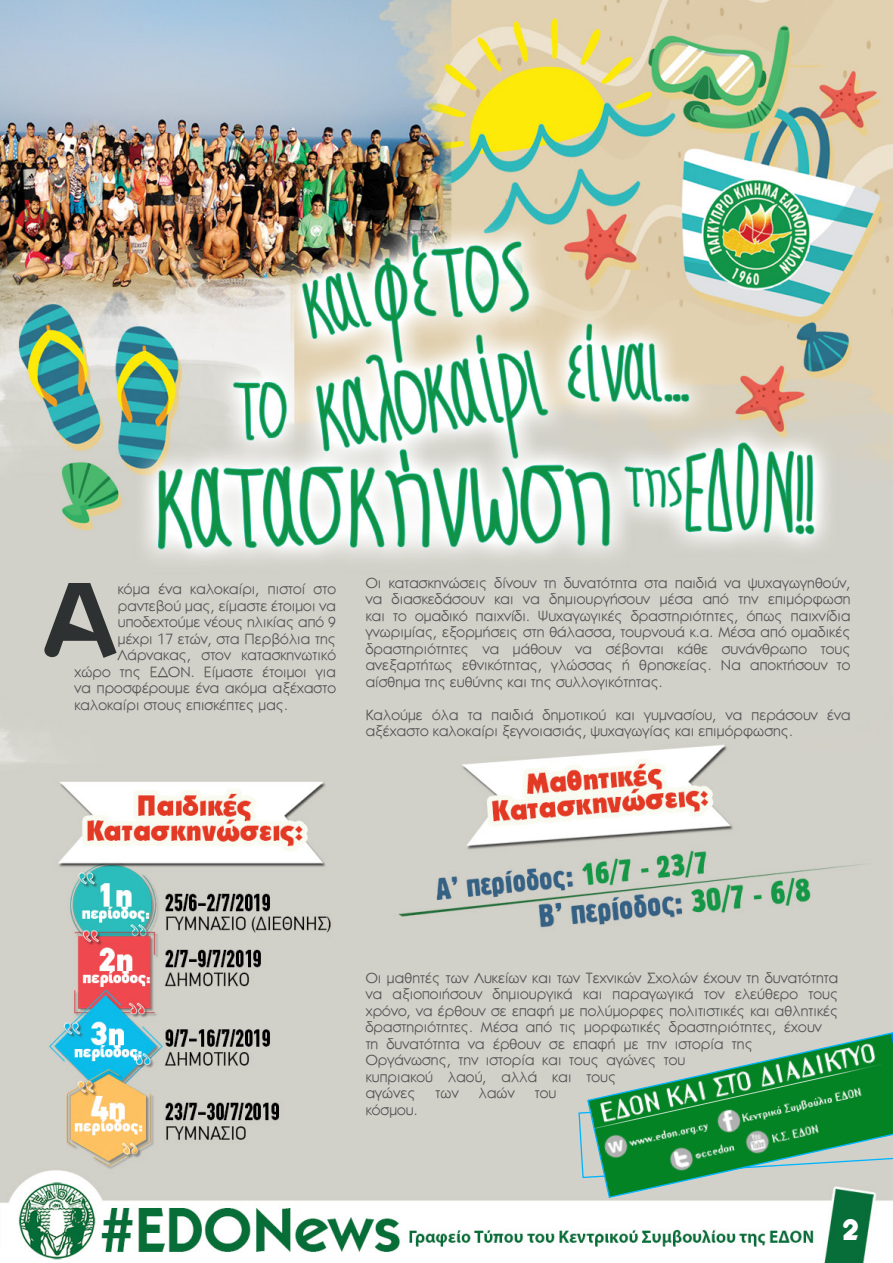
<style>
.page{position:relative;width:893px;height:1263px;background:#fff}
.page>*{position:absolute;margin:0;border:0;box-sizing:border-box;transform-origin:0 0}
.t1{font:105.9px "CF One";color:#2e3131;scale:1.05 1}
.t2{font:700 30.6px "CF One";color:#fff}
.t3{font:15px/16.5px "CF Kaveros";letter-spacing:.01em;color:#505052}
</style>
<div class="page">
<img style="left:0;top:0;width:893px;height:1263px">
<svg style="left:578px;top:1079px;width:8px;height:100px"></svg>
<svg style="left:586px;top:1006px;width:307px;height:193px;background:#76b085"></svg>
<p class="t1" style="left:43px;top:546px;width:72px">A</p>
<p class="t3" style="left:118px;top:580px;width:220px">κόμα ένα καλοκαίρι, πιστοί στο</p>
<p class="t3" style="left:118px;top:597px;width:220px">ραντεβού μας, είμαστε έτοιμοι να</p>
<p class="t3" style="left:118px;top:613px;width:220px">υποδεχτούμε νέους ηλικίας από 9</p>
<p class="t3" style="left:118px;top:630px;width:220px">μέχρι 17 ετών, στα Περβόλια της</p>
<p class="t3" style="left:118px;top:646px;width:220px">Λάρνακας, στον κατασκηνωτικό</p>
<p class="t3" style="left:74px;top:663px;width:263px">χώρο της ΕΔΟΝ. Είμαστε έτοιμοι για</p>
<p class="t3" style="left:74px;top:679px;width:263px">να προσφέρουμε ένα ακόμα αξέχαστο</p>
<p class="t3" style="left:74px;top:696px;width:215px">καλοκαίρι στους επισκέπτες μας.</p>
<p class="t3" style="left:366px;top:574px;width:486px;text-align:justify">Οι κατασκηνώσεις δίνουν τη δυνατότητα στα παιδιά να ψυχαγωγηθούν, να διασκεδάσουν και να δημιουργήσουν μέσα από την επιμόρφωση και το ομαδικό παιχνίδι. Ψυχαγωγικές δραστηριότητες, όπως παιχνίδια γνωριμίας, εξορμήσεις στη θάλασσα, τουρνουά κ.α. Μέσα από ομαδικές δραστηριότητες να μάθουν να σέβονται κάθε συνάνθρωπο τους ανεξαρτήτως εθνικότητας, γλώσσας ή θρησκείας. Να αποκτήσουν το αίσθημα της ευθύνης και της συλλογικότητας.</p>
<p class="t3" style="left:366px;top:706px;width:486px">Καλούμε όλα τα παιδιά δημοτικού και γυμνασίου, να περάσουν ένα αξέχαστο καλοκαίρι ξεγνοιασιάς, ψυχαγωγίας και επιμόρφωσης.</p>
<p class="t3" style="left:366px;top:968px;width:474px">Οι μαθητές των Λυκείων και των Τεχνικών Σχολών έχουν τη δυνατότητα να αξιοποιήσουν δημιουργικά και παραγωγικά τον ελεύθερο τους χρόνο, να έρθουν σε επαφή με πολύμορφες πολιτιστικές και αθλητικές δραστηριότητες. Μέσα από τις μορφωτικές δραστηριότητες, έχουν<br>τη δυνατότητα να έρθουν σε επαφή με την ιστορία της Οργάνωσης, την ιστορία και τους αγώνες του<br>κυπριακού λαού, αλλά και τους<br>αγώνες</p>
<p class="t3" style="left:436px;top:1084px;width:24px">των</p>
<p class="t3" style="left:479px;top:1084px;width:37px">λαών</p>
<p class="t3" style="left:535px;top:1084px;width:23px">του</p>
<p class="t3" style="left:366px;top:1100px;width:54px">κόσμου.</p>
<p class="t2" style="left:842px;top:1203px;width:18px">2</p>
</div>
